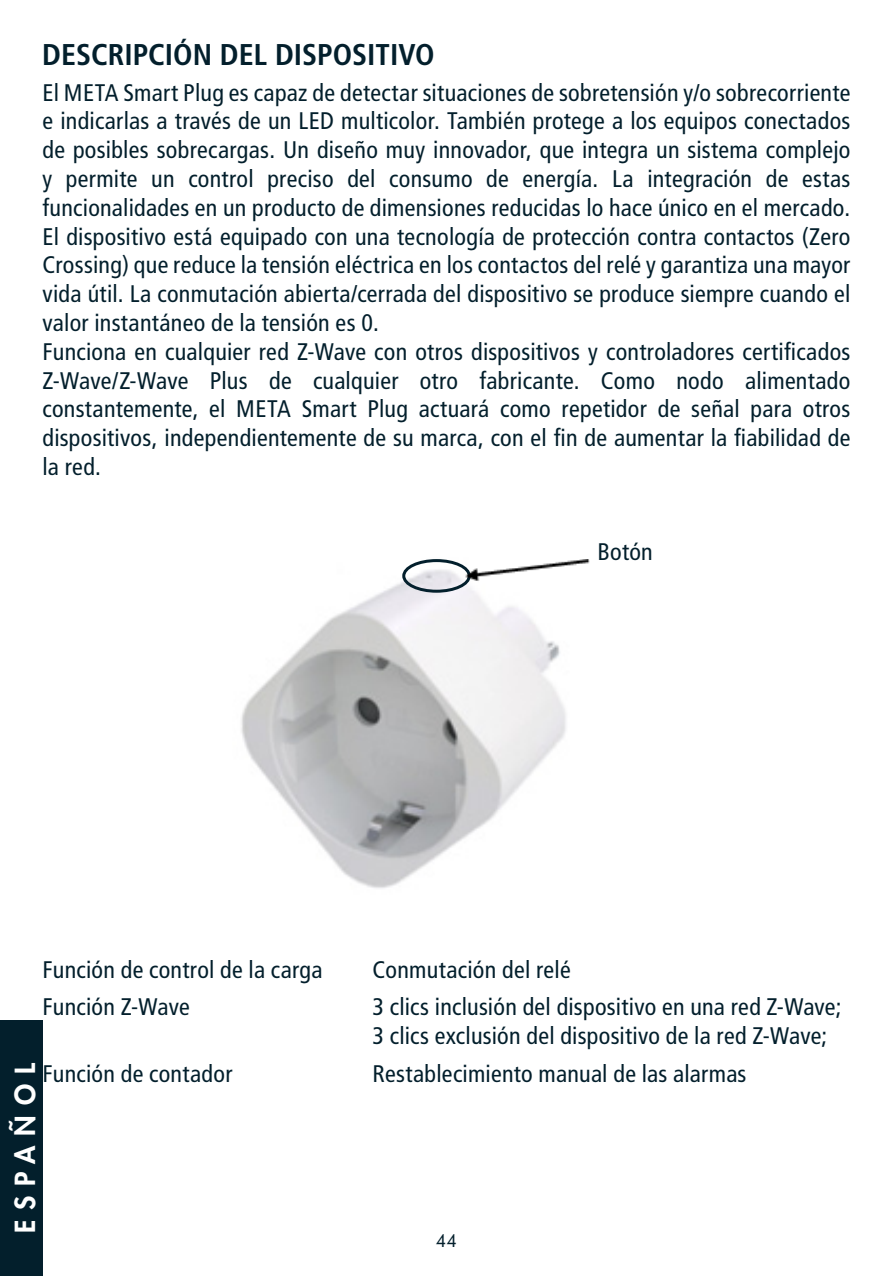
<style>
.page{position:relative;width:893px;height:1276px;background:#fff}
.page>*{position:absolute;margin:0;border:0;box-sizing:border-box;transform-origin:0 0}
.t1{font:700 condensed 30px "Frutiger LT Std";color:#031f2c}
.t2{font:800 27px "Futura Std";letter-spacing:.37em;color:#fff}
.t3{font:condensed 24px/28.8px "Frutiger LT Std";letter-spacing:.01em;color:#031f2c;text-align:justify}
.t4{font:18px "Futura BT";color:#031f2c}
</style>
<div class="page">
<img style="left:241px;top:559px;width:342px;height:329px">
<div style="left:402px;top:559px;width:69px;height:34px;border:3px solid #031f2c;border-radius:50%"></div>
<img style="left:452px;top:560px;width:137px;height:29px">
<div style="left:0;top:1020px;width:43px;height:256px;background:#031f2c"></div>
<p class="t1" style="left:42px;top:37px;width:394px">DESCRIPCIÓN DEL DISPOSITIVO</p>
<p class="t3" style="left:43px;top:78px;width:809px">El META Smart Plug es capaz de detectar situaciones de sobretensión y/o sobrecorriente e indicarlas a través de un LED multicolor. También protege a los equipos conectados de posibles sobrecargas. Un diseño muy innovador, que integra un sistema complejo y permite un control preciso del consumo de energía. La integración de estas funcionalidades en un producto de dimensiones reducidas lo hace único en el mercado.</p>
<p class="t3" style="left:43px;top:222px;width:809px">El dispositivo está equipado con una tecnología de protección contra contactos (Zero Crossing) que reduce la tensión eléctrica en los contactos del relé y garantiza una mayor vida útil. La conmutación abierta/cerrada del dispositivo se produce siempre cuando el valor instantáneo de la tensión es 0.</p>
<p class="t3" style="left:43px;top:337px;width:809px">Funciona en cualquier red Z-Wave con otros dispositivos y controladores certificados Z-Wave/Z-Wave Plus de cualquier otro fabricante. Como nodo alimentado constantemente, el META Smart Plug actuará como repetidor de señal para otros dispositivos, independientemente de su marca, con el fin de aumentar la fiabilidad de la red.</p>
<p class="t3" style="left:597px;top:537px;width:57px">Botón</p>
<p class="t2" style="left:8px;top:1233px;width:172px;rotate:-90deg">ESPAÑOL</p>
<p class="t3" style="left:43px;top:955px;width:282px">Función de control de la carga</p>
<p class="t3" style="left:373px;top:955px;width:200px">Conmutación del relé</p>
<p class="t3" style="left:43px;top:993px;width:149px">Función Z-Wave</p>
<p class="t3" style="left:373px;top:993px;width:470px">3 clics inclusión del dispositivo en una red Z-Wave;</p>
<p class="t3" style="left:373px;top:1021px;width:456px">3 clics exclusión del dispositivo de la red Z-Wave;</p>
<p class="t3" style="left:43px;top:1059px;width:191px">Función de contador</p>
<p class="t3" style="left:373px;top:1059px;width:375px">Restablecimiento manual de las alarmas</p>
<p class="t4" style="left:436px;top:1229px;width:23px">44</p>
</div>
